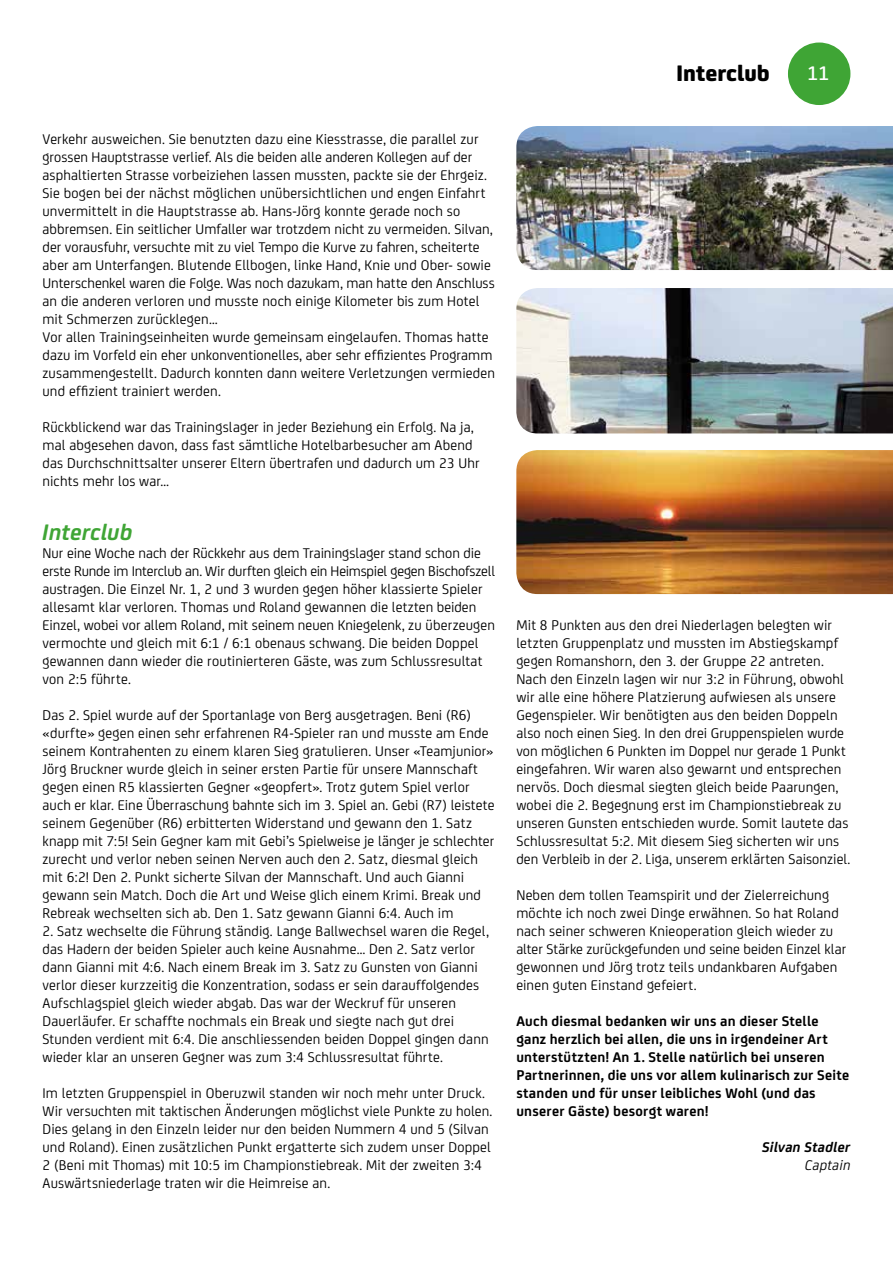
<style>
.page{position:relative;width:893px;height:1263px;background:#fff}
.page>*{position:absolute;margin:0;border:0;box-sizing:border-box;transform-origin:0 0}
.t1{font:800 24px "FS Joey";color:#000}
.t2{font:italic 700 24px "FS Joey";letter-spacing:.005em;color:#3fa535}
.t3{font:500 21px "FS Joey";color:#fff}
.t4{font:15px/18px "FS Joey";letter-spacing:.01em;color:#000}
.t5{font:700 15px/18px "FS Joey";letter-spacing:.015em;color:#000}
.t6{font:italic 700 15px "FS Joey";letter-spacing:.01em;color:#000}
.t7{font:italic 15px "FS Joey";letter-spacing:.01em;color:#000}
</style>
<div class="page">
<img style="left:516px;top:450px;width:377px;height:144px">
<img style="left:516px;top:126px;width:377px;height:144px">
<img style="left:516px;top:288px;width:377px;height:145px">
<div style="left:788px;top:43px;width:62px;height:62px;background:#3fa535;border-radius:50%"></div>
<p class="t4" style="left:43px;top:129px;width:454px">Verkehr ausweichen. Sie benutzten dazu eine Kiesstrasse, die parallel zur grossen Hauptstrasse verlief. Als die beiden alle anderen Kollegen auf der asphaltierten Strasse vorbeiziehen lassen mussten, packte sie der Ehrgeiz.<br>Sie bogen bei der nächst möglichen unübersichtlichen und engen Einfahrt unvermittelt in die Hauptstrasse ab. Hans-Jörg konnte gerade noch so abbremsen. Ein seitlicher Umfaller war trotzdem nicht zu vermeiden. Silvan, der vorausfuhr, versuchte mit zu viel Tempo die Kurve zu fahren, scheiterte aber am Unterfangen. Blutende Ellbogen, linke Hand, Knie und Ober- sowie Unterschenkel waren die Folge. Was noch dazukam, man hatte den Anschluss an die anderen verloren und musste noch einige Kilometer bis zum Hotel mit Schmerzen zurücklegen…<br>Vor allen Trainingseinheiten wurde gemeinsam eingelaufen. Thomas hatte dazu im Vorfeld ein eher unkonventionelles, aber sehr effizientes Programm zusammengestellt. Dadurch konnten dann weitere Verletzungen vermieden und effizient trainiert werden.</p>
<p class="t4" style="left:43px;top:417px;width:439px">Rückblickend war das Trainingslager in jeder Beziehung ein Erfolg. Na ja, mal abgesehen davon, dass fast sämtliche Hotelbarbesucher am Abend das Durchschnittsalter unserer Eltern übertrafen und dadurch um 23 Uhr nichts mehr los war…</p>
<h1 class="t2" style="left:43px;top:514px;width:92px">Interclub</h1>
<p class="t4" style="left:43px;top:543px;width:454px">Nur eine Woche nach der Rückkehr aus dem Trainingslager stand schon die erste Runde im Interclub an. Wir durften gleich ein Heimspiel gegen Bischofszell austragen. Die Einzel Nr. 1, 2 und 3 wurden gegen höher klassierte Spieler allesamt klar verloren. Thomas und Roland gewannen die letzten beiden Einzel, wobei vor allem Roland, mit seinem neuen Kniegelenk, zu überzeugen vermochte und gleich mit 6:1 / 6:1 obenaus schwang. Die beiden Doppel gewannen dann wieder die routinierteren Gäste, was zum Schlussresultat von 2:5 führte.</p>
<p class="t4" style="left:43px;top:705px;width:454px">Das 2. Spiel wurde auf der Sportanlage von Berg ausgetragen. Beni (R6) «durfte» gegen einen sehr erfahrenen R4-Spieler ran und musste am Ende seinem Kontrahenten zu einem klaren Sieg gratulieren. Unser «Teamjunior» Jörg Bruckner wurde gleich in seiner ersten Partie für unsere Mannschaft gegen einen R5 klassierten Gegner «geopfert». Trotz gutem Spiel verlor auch er klar. Eine Überraschung bahnte sich im 3. Spiel an. Gebi (R7) leistete seinem Gegenüber (R6) erbitterten Widerstand und gewann den 1. Satz knapp mit 7:5! Sein Gegner kam mit Gebi’s Spielweise je länger je schlechter zurecht und verlor neben seinen Nerven auch den 2. Satz, diesmal gleich mit 6:2! Den 2. Punkt sicherte Silvan der Mannschaft. Und auch Gianni gewann sein Match. Doch die Art und Weise glich einem Krimi. Break und Rebreak wechselten sich ab. Den 1. Satz gewann Gianni 6:4. Auch im</p>
<p class="t4" style="left:43px;top:921px;width:448px">2. Satz wechselte die Führung ständig. Lange Ballwechsel waren die Regel, das Hadern der beiden Spieler auch keine Ausnahme… Den 2. Satz verlor dann Gianni mit 4:6. Nach einem Break im 3. Satz zu Gunsten von Gianni verlor dieser kurzzeitig die Konzentration, sodass er sein darauffolgendes Aufschlagspiel gleich wieder abgab. Das war der Weckruf für unseren Dauerläufer. Er schaffte nochmals ein Break und siegte nach gut drei Stunden verdient mit 6:4. Die anschliessenden beiden Doppel gingen dann wieder klar an unseren Gegner was zum 3:4 Schlussresultat führte.</p>
<p class="t4" style="left:43px;top:1083px;width:451px">Im letzten Gruppenspiel in Oberuzwil standen wir noch mehr unter Druck.<br>Wir versuchten mit taktischen Änderungen möglichst viele Punkte zu holen.<br>Dies gelang in den Einzeln leider nur den beiden Nummern 4 und 5 (Silvan und Roland). Einen zusätzlichen Punkt ergatterte sich zudem unser Doppel 2 (Beni mit Thomas) mit 10:5 im Championstiebreak. Mit der zweiten 3:4<br>Auswärtsniederlage traten wir die Heimreise an.</p>
<h1 class="t1" style="left:676px;top:55px;width:95px">Interclub</h1>
<h2 class="t3" style="left:807px;top:58px;width:24px">11</h2>
<p class="t4" style="left:516px;top:615px;width:336px">Mit 8 Punkten aus den drei Niederlagen belegten wir letzten Gruppenplatz und mussten im Abstiegskampf gegen Romanshorn, den 3. der Gruppe 22 antreten.<br>Nach den Einzeln lagen wir nur 3:2 in Führung, obwohl wir alle eine höhere Platzierung aufwiesen als unsere Gegenspieler. Wir benötigten aus den beiden Doppeln also noch einen Sieg. In den drei Gruppenspielen wurde von möglichen 6 Punkten im Doppel nur gerade 1 Punkt eingefahren. Wir waren also gewarnt und entsprechen nervös. Doch diesmal siegten gleich beide Paarungen, wobei die 2. Begegnung erst im Championstiebreak zu unseren Gunsten entschieden wurde. Somit lautete das Schlussresultat 5:2. Mit diesem Sieg sicherten wir uns den Verbleib in der 2. Liga, unserem erklärten Saisonziel.</p>
<p class="t4" style="left:516px;top:885px;width:332px">Neben dem tollen Teamspirit und der Zielerreichung möchte ich noch zwei Dinge erwähnen. So hat Roland nach seiner schweren Knieoperation gleich wieder zu alter Stärke zurückgefunden und seine beiden Einzel klar gewonnen und Jörg trotz teils undankbaren Aufgaben einen guten Einstand gefeiert.</p>
<p class="t5" style="left:516px;top:1011px;width:334px">Auch diesmal bedanken wir uns an dieser Stelle ganz herzlich bei allen, die uns in irgendeiner Art unterstützten! An 1. Stelle natürlich bei unseren Partnerinnen, die uns vor allem kulinarisch zur Seite standen und für unser leibliches Wohl (und das unserer Gäste) besorgt waren!</p>
<p class="t6" style="left:762px;top:1136px;width:90px">Silvan Stadler</p>
<p class="t7" style="left:805px;top:1155px;width:47px">Captain</p>
</div>
